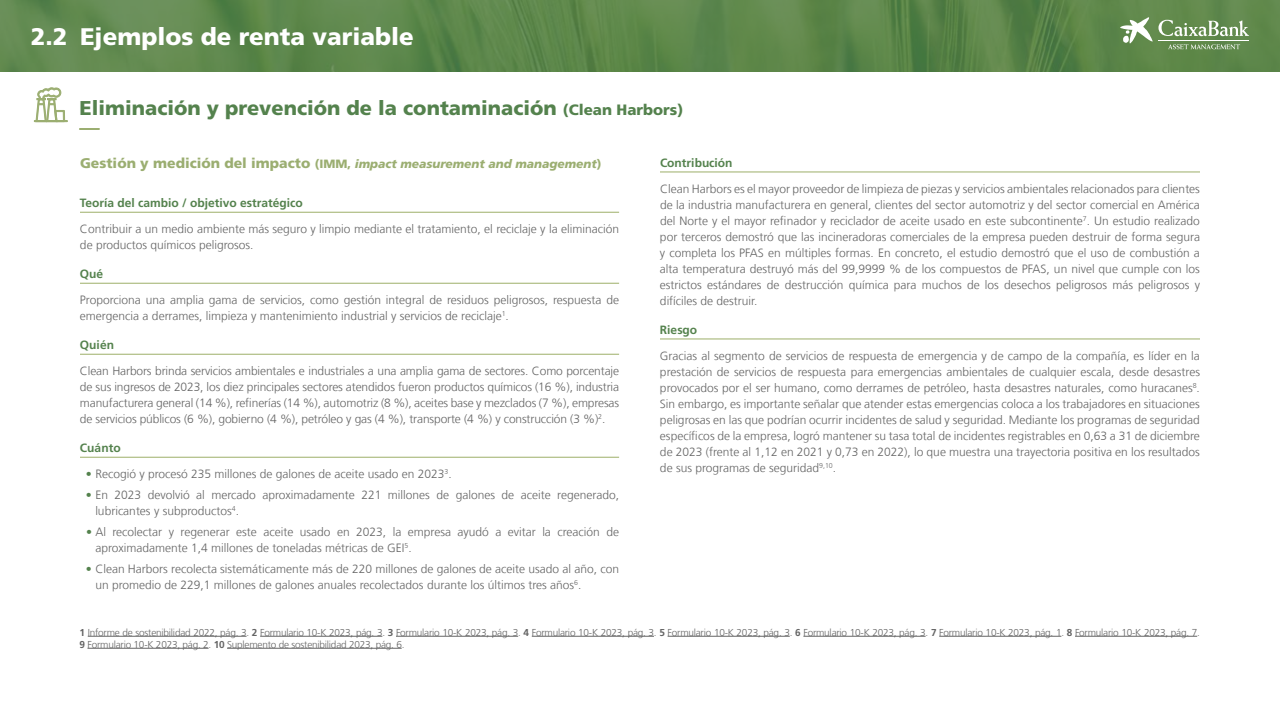
<style>
.page{position:relative;width:1280px;height:720px;background:#fff}
.page>*{position:absolute;margin:0;border:0;box-sizing:border-box;transform-origin:0 0}
.t1{font:900 24px "La Caixa Frutiger";color:#fff}
.t2{font:900 20px "La Caixa Frutiger";color:#54824d}
.t3{font:300 12px/16px "La Caixa Frutiger";color:#646464}
.t4{font:700 12px "La Caixa Frutiger";color:#54824d}
.t5{font:italic 900 12px "La Caixa Frutiger";color:#9bae71}
.t6{font:300 10px/12px "La Caixa Frutiger";letter-spacing:-.02em;color:#646464}
.s1{font-size:15px}
.s2{font-style:normal;font-size:14px}
.s3{font-style:normal}
.s4{color:#54824d}
.s5{font-weight:700}
</style>
<div class="page">
<img style="left:0;top:0;width:1280px;height:72px">
<svg style="left:1120px;top:17px;width:129px;height:32px;background:#82a272"></svg>
<hr style="left:1159px;top:40px;width:90px;height:1px;background:#fff">
<svg style="left:80px;top:128px;width:19px;height:2px"></svg>
<hr style="left:80px;top:212px;width:539px;height:1px;background:#9daf68">
<hr style="left:80px;top:283px;width:539px;height:1px;background:#9daf68">
<hr style="left:80px;top:354px;width:539px;height:1px;background:#9daf68">
<hr style="left:80px;top:457px;width:539px;height:1px;background:#9daf68">
<hr style="left:88px;top:636px;width:159px;height:1px;background:#646464">
<hr style="left:260px;top:636px;width:122px;height:1px;background:#646464">
<hr style="left:396px;top:636px;width:122px;height:1px;background:#646464">
<hr style="left:532px;top:636px;width:122px;height:1px;background:#646464">
<hr style="left:668px;top:636px;width:122px;height:1px;background:#646464">
<hr style="left:803px;top:636px;width:123px;height:1px;background:#646464">
<hr style="left:939px;top:636px;width:122px;height:1px;background:#646464">
<hr style="left:1075px;top:636px;width:122px;height:1px;background:#646464">
<hr style="left:87px;top:648px;width:122px;height:1px;background:#646464">
<hr style="left:227px;top:648px;width:175px;height:1px;background:#646464">
<hr style="left:660px;top:172px;width:540px;height:1px;background:#9daf68">
<hr style="left:660px;top:339px;width:540px;height:1px;background:#9daf68">
<div style="left:34px;top:120px;width:34px;height:2px;border:1px solid #9bae71"></div>
<svg style="left:35px;top:87px;width:30px;height:35px"></svg>
<h1 class="t1" style="left:31px;top:22px;width:384px">2.2 Ejemplos de renta variable</h1>
<h2 class="t2" style="left:80px;top:96px;width:605px">Eliminación y prevención de la contaminación <span class="s1">(Clean Harbors)</span></h2>
<p class="t5" style="left:80px;top:157px;width:523px"><span class="s2">Gestión y medición del impacto</span> <span class="s3">(IMM,</span> impact measurement and management<span class="s3">)</span></p>
<p class="t4" style="left:80px;top:196px;width:224px">Teoría del cambio / objetivo estratégico</p>
<p class="t3" style="left:80px;top:221px;width:541px">Contribuir a un medio ambiente más seguro y limpio mediante el tratamiento, el reciclaje y la eliminación de productos químicos peligrosos.</p>
<p class="t4" style="left:80px;top:267px;width:25px">Qué</p>
<p class="t3" style="left:80px;top:292px;width:541px">Proporciona una amplia gama de servicios, como gestión integral de residuos peligrosos, respuesta de emergencia a derrames, limpieza y mantenimiento industrial y servicios de reciclaje<sup>1</sup>.</p>
<p class="t4" style="left:80px;top:338px;width:36px">Quién</p>
<p class="t3" style="left:80px;top:363px;width:541px;text-align:justify">Clean Harbors brinda servicios ambientales e industriales a una amplia gama de sectores. Como porcentaje de sus ingresos de 2023, los diez principales sectores atendidos fueron productos químicos (16 %), industria manufacturera general (14 %), refinerías (14 %), automotriz (8 %), aceites base y mezclados (7 %), empresas de servicios públicos (6 %), gobierno (4 %), petróleo y gas (4 %), transporte (4 %) y construcción (3 %)<sup>2</sup>.</p>
<p class="t4" style="left:80px;top:441px;width:42px">Cuánto</p>
<p class="t3" style="left:86px;top:466px;width:367px"><span class="s4">•</span> Recogió y procesó 235 millones de galones de aceite usado en 2023<sup>3</sup>.</p>
<p class="t3" style="left:95px;top:487px;width:525px;text-indent:-9px"><span class="s4">•</span> En 2023 devolvió al mercado aproximadamente 221 millones de galones de aceite regenerado, lubricantes y subproductos<sup>4</sup>.</p>
<p class="t3" style="left:95px;top:524px;width:525px;text-indent:-9px"><span class="s4">•</span> Al recolectar y regenerar este aceite usado en 2023, la empresa ayudó a evitar la creación de aproximadamente 1,4 millones de toneladas métricas de GEI<sup>5</sup>.</p>
<p class="t3" style="left:95px;top:561px;width:525px;text-indent:-9px"><span class="s4">•</span> Clean Harbors recolecta sistemáticamente más de 220 millones de galones de aceite usado al año, con un promedio de 229,1 millones de galones anuales recolectados durante los últimos tres años<sup>6</sup>.</p>
<p class="t6" style="left:80px;top:626px;width:1122px"><span class="s5">1</span> Informe de sostenibilidad 2022, pág. 3. <span class="s5">2</span> Formulario 10-K 2023, pág. 3. <span class="s5">3</span> Formulario 10-K 2023, pág. 3. <span class="s5">4</span> Formulario 10-K 2023, pág. 3. <span class="s5">5</span> Formulario 10-K 2023, pág. 3. <span class="s5">6</span> Formulario 10-K 2023, pág. 3. <span class="s5">7</span> Formulario 10-K 2023, pág. 1. <span class="s5">8</span> Formulario 10-K 2023, pág. 7.<br><span class="s5">9</span> Formulario 10-K 2023, pág. 2. <span class="s5">10</span> Suplemento de sostenibilidad 2023, pág. 6.</p>
<p class="t4" style="left:660px;top:155px;width:74px">Contribución</p>
<p class="t3" style="left:660px;top:181px;width:542px;text-align:justify">Clean Harbors es el mayor proveedor de limpieza de piezas y servicios ambientales relacionados para clientes de la industria manufacturera en general, clientes del sector automotriz y del sector comercial en América del Norte y el mayor refinador y reciclador de aceite usado en este subcontinente<sup>7</sup>. Un estudio realizado por terceros demostró que las incineradoras comerciales de la empresa pueden destruir de forma segura y completa los PFAS en múltiples formas. En concreto, el estudio demostró que el uso de combustión a alta temperatura destruyó más del 99,9999 % de los compuestos de PFAS, un nivel que cumple con los estrictos estándares de destrucción química para muchos de los desechos peligrosos más peligrosos y difíciles de destruir.</p>
<p class="t4" style="left:660px;top:322px;width:39px">Riesgo</p>
<p class="t3" style="left:660px;top:348px;width:542px;text-align:justify">Gracias al segmento de servicios de respuesta de emergencia y de campo de la compañía, es líder en la prestación de servicios de respuesta para emergencias ambientales de cualquier escala, desde desastres provocados por el ser humano, como derrames de petróleo, hasta desastres naturales, como huracanes<sup>8</sup>.<br>Sin embargo, es importante señalar que atender estas emergencias coloca a los trabajadores en situaciones peligrosas en las que podrían ocurrir incidentes de salud y seguridad. Mediante los programas de seguridad específicos de la empresa, logró mantener su tasa total de incidentes registrables en 0,63 a 31 de diciembre de 2023 (frente al 1,12 en 2021 y 0,73 en 2022), lo que muestra una trayectoria positiva en los resultados de sus programas de seguridad<sup>9,10</sup>.</p>
</div>
